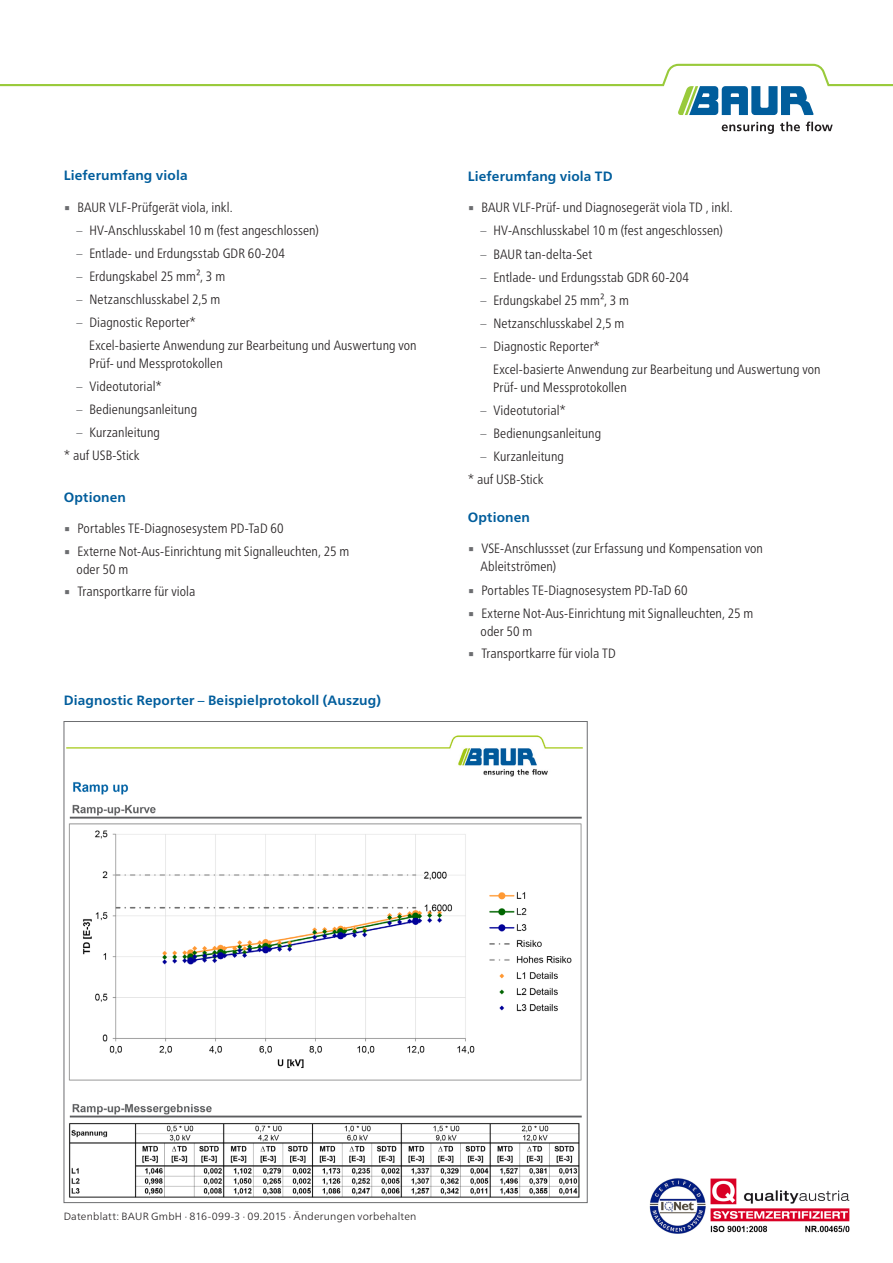
<style>
.page{position:relative;width:893px;height:1263px;background:#fff}
.page>*{position:absolute;margin:0;border:0;box-sizing:border-box;transform-origin:0 0}
.DB_-_Condensed_Aufzä{font:300 condensed 13.5px/18px "Frutiger Neue LTW1 G";letter-spacing:.005em;color:#231f20}
.DB_-_Condensed_Übers{font:700 13.5px "Frutiger Neue LTW1 G";letter-spacing:.01em;color:#005d9c}
.DB_-_Fußnote{font:300 10.5px "Frutiger Neue LTW1 G";letter-spacing:.02em;color:#231f20}
.s1{font-family:"Lucida Sans Unicode";font-weight:400;font-stretch:normal;color:#6c6d70}
.s2{color:#6c6d70}
.s3{font-weight:400;font-stretch:condensed}
</style>
<div class="page">
<svg style="left:722px;top:122px;width:52px;height:12px"></svg>
<svg style="left:780px;top:122px;width:20px;height:9px"></svg>
<svg style="left:806px;top:122px;width:27px;height:9px"></svg>
<svg style="left:0;top:64px;width:893px;height:51px"></svg>
<img style="left:650px;top:1178px;width:55px;height:55px">
<img style="left:710px;top:1178px;width:140px;height:55px">
<img style="left:67px;top:735px;width:516px;height:463px">
<p class="DB_-_Condensed_Übers" style="left:64px;top:166px;width:125px">Lieferumfang viola</p>
<p class="DB_-_Condensed_Aufzä" style="left:64px;top:197px;width:170px"><span class="s1">▪</span> BAUR VLF-Prüfgerät viola, inkl.</p>
<p class="DB_-_Condensed_Aufzä" style="left:77px;top:220px;width:244px"><span class="s2">–</span> HV-Anschlusskabel 10 m (fest angeschlossen)</p>
<p class="DB_-_Condensed_Aufzä" style="left:77px;top:243px;width:210px"><span class="s2">–</span> Entlade- und Erdungsstab GDR 60-204</p>
<p class="DB_-_Condensed_Aufzä" style="left:77px;top:266px;width:150px"><span class="s2">–</span> Erdungskabel 25 mm², 3 m</p>
<p class="DB_-_Condensed_Aufzä" style="left:77px;top:289px;width:145px"><span class="s2">–</span> Netzanschlusskabel 2,5 m</p>
<p class="DB_-_Condensed_Aufzä" style="left:77px;top:313px;width:121px"><span class="s2">–</span> Diagnostic Reporter*</p>
<p class="DB_-_Condensed_Aufzä" style="left:89px;top:335px;width:329px">Excel-basierte Anwendung zur Bearbeitung und Auswertung von<br>Prüf- und Messprotokollen</p>
<p class="DB_-_Condensed_Aufzä" style="left:77px;top:376px;width:87px"><span class="s2">–</span> Videotutorial*</p>
<p class="DB_-_Condensed_Aufzä" style="left:77px;top:399px;width:122px"><span class="s2">–</span> Bedienungsanleitung</p>
<p class="DB_-_Condensed_Aufzä" style="left:77px;top:422px;width:85px"><span class="s2">–</span> Kurzanleitung</p>
<p class="DB_-_Condensed_Aufzä" style="left:64px;top:445px;width:77px">* auf USB-Stick</p>
<p class="DB_-_Condensed_Übers" style="left:64px;top:487px;width:64px">Optionen</p>
<p class="DB_-_Condensed_Aufzä" style="left:64px;top:518px;width:221px"><span class="s1">▪</span> Portables TE-Diagnosesystem PD-TaD 60</p>
<p class="DB_-_Condensed_Aufzä" style="left:77px;top:541px;width:274px;text-indent:-13px"><span class="s1">▪</span> Externe Not-Aus-Einrichtung mit Signalleuchten, 25 m oder 50 m</p>
<p class="DB_-_Condensed_Aufzä" style="left:64px;top:581px;width:133px"><span class="s1">▪</span> Transportkarre für viola</p>
<p class="DB_-_Condensed_Übers" style="left:64px;top:690px;width:319px">Diagnostic Reporter <span class="s3">–</span> Beispielprotokoll (Auszug)</p>
<p class="DB_-_Condensed_Übers" style="left:468px;top:166px;width:146px">Lieferumfang viola TD</p>
<p class="DB_-_Condensed_Aufzä" style="left:468px;top:197px;width:266px"><span class="s1">▪</span> BAUR VLF-Prüf- und Diagnosegerät viola TD , inkl.</p>
<p class="DB_-_Condensed_Aufzä" style="left:480px;top:220px;width:244px"><span class="s2">–</span> HV-Anschlusskabel 10 m (fest angeschlossen)</p>
<p class="DB_-_Condensed_Aufzä" style="left:480px;top:244px;width:113px"><span class="s2">–</span> BAUR tan-delta-Set</p>
<p class="DB_-_Condensed_Aufzä" style="left:480px;top:267px;width:210px"><span class="s2">–</span> Entlade- und Erdungsstab GDR 60-204</p>
<p class="DB_-_Condensed_Aufzä" style="left:480px;top:290px;width:150px"><span class="s2">–</span> Erdungskabel 25 mm², 3 m</p>
<p class="DB_-_Condensed_Aufzä" style="left:480px;top:313px;width:145px"><span class="s2">–</span> Netzanschlusskabel 2,5 m</p>
<p class="DB_-_Condensed_Aufzä" style="left:480px;top:337px;width:121px"><span class="s2">–</span> Diagnostic Reporter*</p>
<p class="DB_-_Condensed_Aufzä" style="left:493px;top:359px;width:329px">Excel-basierte Anwendung zur Bearbeitung und Auswertung von<br>Prüf- und Messprotokollen</p>
<p class="DB_-_Condensed_Aufzä" style="left:480px;top:400px;width:87px"><span class="s2">–</span> Videotutorial*</p>
<p class="DB_-_Condensed_Aufzä" style="left:480px;top:423px;width:122px"><span class="s2">–</span> Bedienungsanleitung</p>
<p class="DB_-_Condensed_Aufzä" style="left:480px;top:446px;width:85px"><span class="s2">–</span> Kurzanleitung</p>
<p class="DB_-_Condensed_Aufzä" style="left:468px;top:470px;width:77px">* auf USB-Stick</p>
<p class="DB_-_Condensed_Übers" style="left:468px;top:508px;width:64px">Optionen</p>
<p class="DB_-_Condensed_Aufzä" style="left:480px;top:539px;width:284px;text-indent:-13px"><span class="s1">▪</span> VSE-Anschlussset (zur Erfassung und Kompensation von<br>Ableitströmen)</p>
<p class="DB_-_Condensed_Aufzä" style="left:468px;top:580px;width:221px"><span class="s1">▪</span> Portables TE-Diagnosesystem PD-TaD 60</p>
<p class="DB_-_Condensed_Aufzä" style="left:480px;top:603px;width:274px;text-indent:-13px"><span class="s1">▪</span> Externe Not-Aus-Einrichtung mit Signalleuchten, 25 m oder 50 m</p>
<p class="DB_-_Condensed_Aufzä" style="left:468px;top:643px;width:150px"><span class="s1">▪</span> Transportkarre für viola TD</p>
<p class="DB_-_Fußnote" style="left:64px;top:1208px;width:354px">Datenblatt: BAUR GmbH · 816-099-3 · 09.2015 · Änderungen vorbehalten</p>
</div>
